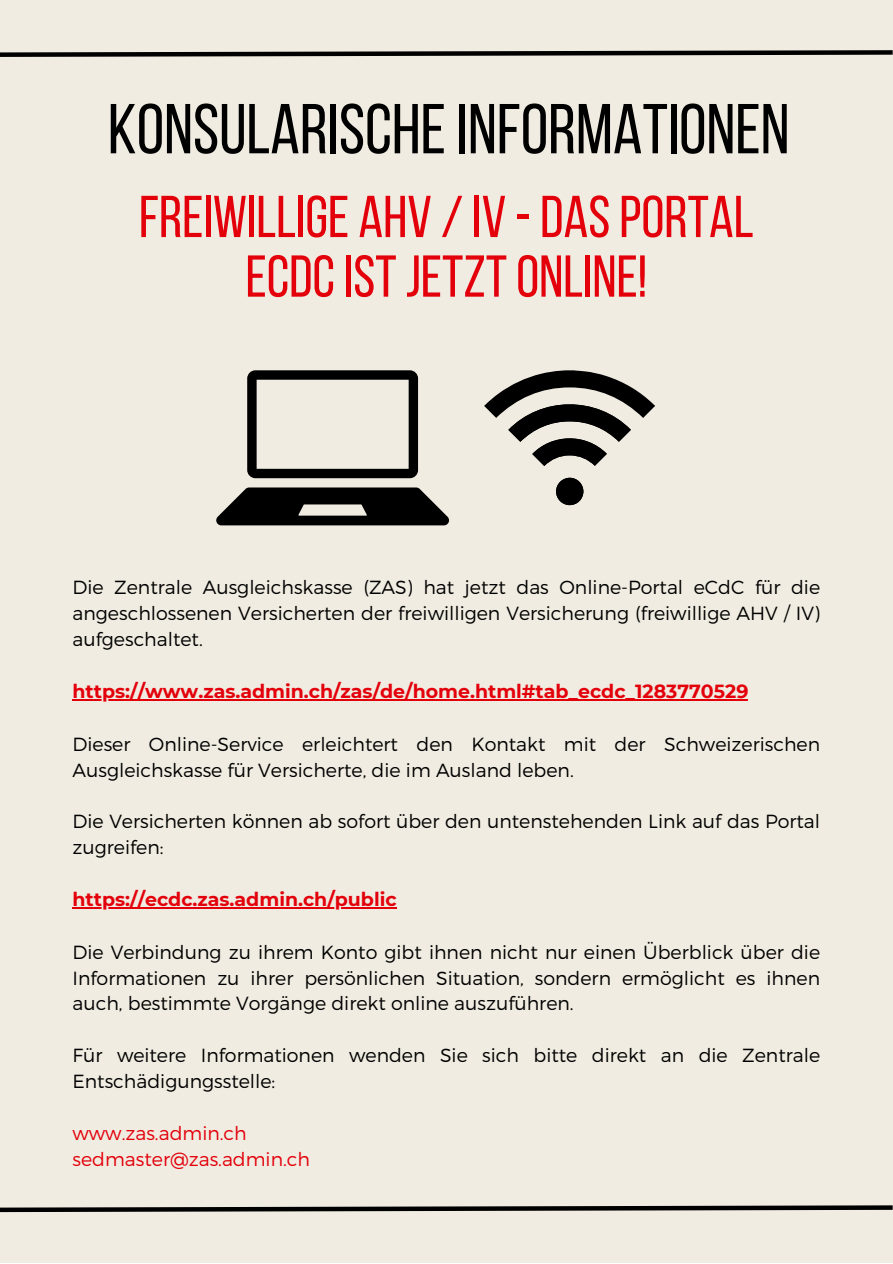
<style>
.page{position:relative;width:893px;height:1264px;background:#fff}
.page>*{position:absolute;margin:0;border:0;box-sizing:border-box;transform-origin:0 0}
.t1{font:70.5px "Bebas Neue";color:#000}
.t2{font:58.95px/59.6px "Bebas Neue";color:#e3000b;text-align:center}
.t3{font:300 18.9px/25.8px "Montserrat";color:#000}
.t4{font:700 18.9px "Montserrat";color:#e3000b}
.t5{font:300 18.9px "Montserrat";color:#e3000b}
</style>
<div class="page">
<div style="left:0;top:0;width:892px;height:1262px;background:#f0ece1"></div>
<hr style="left:72px;top:699px;width:676px;height:1px;background:#e3000b">
<hr style="left:72px;top:907px;width:324px;height:1px;background:#e3000b">
<svg style="left:216px;top:487px;width:233px;height:38px"></svg>
<svg style="left:247px;top:370px;width:171px;height:108px"></svg>
<svg style="left:484px;top:370px;width:171px;height:135px"></svg>
<div style="left:556px;top:478px;width:27px;height:27px;background:#000;border-radius:50%"></div>
<svg style="left:0;top:1205px;width:892px;height:8px"></svg>
<svg style="left:0;top:50px;width:892px;height:7px"></svg>
<p class="t1" style="left:108px;top:100px;width:683px">KONSULARISCHEINFORMATIONEN</p>
<p class="t2" style="left:139px;top:192px;width:616px">FREIWILLIGE AHV /IV -DASPORTAL<br>ECDCISTJETZTONLINE!</p>
<p class="t3" style="left:72px;top:574px;width:749px;text-align:justify">Die Zentrale Ausgleichskasse (ZAS) hat jetzt das Online-Portal eCdC für die angeschlossenen Versicherten der freiwilligen Versicherung (freiwillige AHV / IV) aufgeschaltet.</p>
<p class="t4" style="left:72px;top:679px;width:677px">https://www.zas.admin.ch/zas/de/home.html#tab_ecdc_1283770529</p>
<p class="t3" style="left:72px;top:730px;width:749px">Dieser Online-Service erleichtert den Kontakt mit der Schweizerischen<br>Ausgleichskasse für Versicherte, die im Ausland leben.</p>
<p class="t3" style="left:72px;top:807px;width:749px">Die Versicherten können ab sofort über den untenstehenden Link auf das Portal zugreifen:</p>
<p class="t4" style="left:72px;top:887px;width:325px">https://ecdc.zas.admin.ch/public</p>
<p class="t3" style="left:72px;top:938px;width:749px;text-align:justify">Die Verbindung zu ihrem Konto gibt ihnen nicht nur einen Überblick über die Informationen zu ihrer persönlichen Situation, sondern ermöglicht es ihnen auch, bestimmte Vorgänge direkt online auszuführen.</p>
<p class="t3" style="left:72px;top:1041px;width:749px">Für weitere Informationen wenden Sie sich bitte direkt an die Zentrale<br>Entschädigungsstelle:</p>
<p class="t5" style="left:72px;top:1120px;width:176px">www.zas.admin.ch</p>
<p class="t5" style="left:72px;top:1146px;width:239px">sedmaster@zas.admin.ch</p>
</div>
